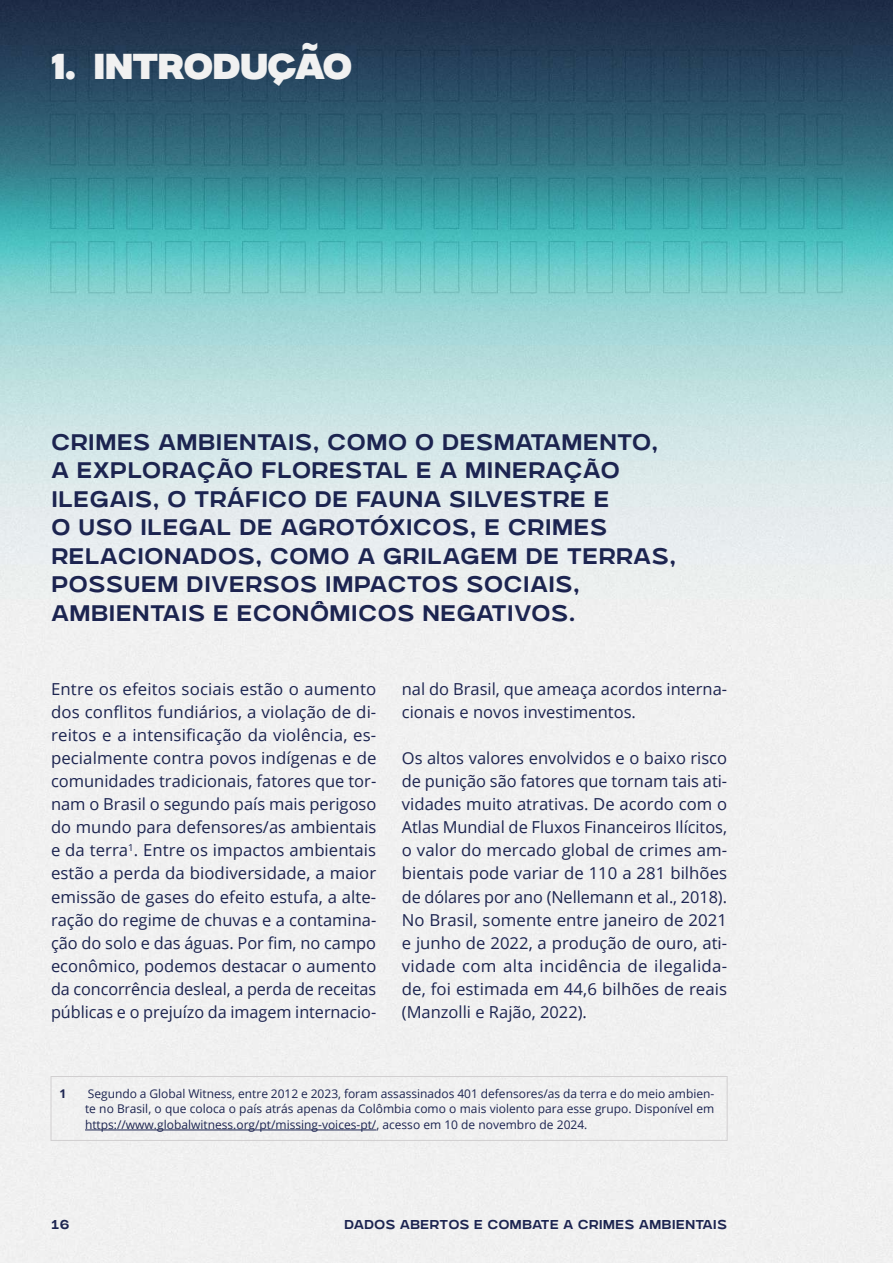
<style>
.page{position:relative;width:893px;height:1263px;background:#fff}
.page>*{position:absolute;margin:0;border:0;box-sizing:border-box;transform-origin:0 0}
.t1{font:36px "Milker";color:#f1f1f1}
.t2{font:21px/28.5px "Gunterz";color:#1c2450}
.t3{font:16.5px/23.1px "Open Sans";color:#1c2450;text-align:justify}
.t4{font:12px/15.6px "Open Sans";color:#1c2450;text-align:justify}
.t5{font:12px "Gunterz";color:#1c2450}
.t6{font:700 12px "Open Sans";color:#1c2450}
</style>
<div class="page">
<img style="left:0;top:0;width:893px;height:1263px">
<div style="left:51px;top:1076px;width:676px;height:65px;border:1px solid #d1cfd0"></div>
<hr style="left:85px;top:1130px;width:291px;height:1px;background:#1c2450">
<h1 class="t1" style="left:51px;top:41px;width:302px">1. INTRODUÇÃO</h1>
<p class="t2" style="left:51px;top:428px;width:627px">CRIMES AMBIENTAIS, COMO O DESMATAMENTO, A EXPLORAÇÃO FLORESTAL E A MINERAÇÃO ILEGAIS, O TRÁFICO DE FAUNA SILVESTRE E<br>O USO ILEGAL DE AGROTÓXICOS, E CRIMES RELACIONADOS, COMO A GRILAGEM DE TERRAS, POSSUEM DIVERSOS IMPACTOS SOCIAIS, AMBIENTAIS E ECONÔMICOS NEGATIVOS.</p>
<p class="t3" style="left:51px;top:677px;width:327px">Entre os efeitos sociais estão o aumento dos conflitos fundiários, a violação de di&shy;reitos e a intensificação da violência, es&shy;pecialmente contra povos indígenas e de comunidades tradicionais, fatores que tor&shy;nam o Brasil o segundo país mais perigoso do mundo para defensores/as ambientais e da terra<sup>1</sup>. Entre os impactos ambientais estão a perda da biodiversidade, a maior emissão de gases do efeito estufa, a alte&shy;ração do regime de chuvas e a contamina&shy;ção do solo e das águas. Por fim, no campo econômico, podemos destacar o aumento da concorrência desleal, a perda de receitas públicas e o prejuízo da imagem internacio-</p>
<p class="t3" style="left:402px;top:677px;width:327px">nal do Brasil, que ameaça acordos interna&shy;cionais e novos investimentos.</p>
<p class="t3" style="left:402px;top:746px;width:327px">Os altos valores envolvidos e o baixo risco de punição são fatores que tornam tais ati&shy;vidades muito atrativas. De acordo com o Atlas Mundial de Fluxos Financeiros Ilícitos, o valor do mercado global de crimes am&shy;bientais pode variar de 110 a 281 bilhões de dólares por ano (Nellemann et al., 2018).<br>No Brasil, somente entre janeiro de 2021 e junho de 2022, a produção de ouro, ati&shy;vidade com alta incidência de ilegalida&shy;de, foi estimada em 44,6 bilhões de reais (Manzolli e Rajão, 2022).</p>
<p class="t6" style="left:60px;top:1085px;width:8px">1</p>
<p class="t4" style="left:85px;top:1085px;width:631px">Segundo a Global Witness, entre 2012 e 2023, foram assassinados 401 defensores/as da terra e do meio ambien&shy;te no Brasil, o que coloca o país atrás apenas da Colômbia como o mais violento para esse grupo. Disponível em https://www.globalwitness.org/pt/missing-voices-pt/, acesso em 10 de novembro de 2024.</p>
<p class="t5" style="left:51px;top:1217px;width:20px">16</p>
<p class="t5" style="left:344px;top:1217px;width:384px">DADOS ABERTOS E COMBATE A CRIMES AMBIENTAIS</p>
</div>
